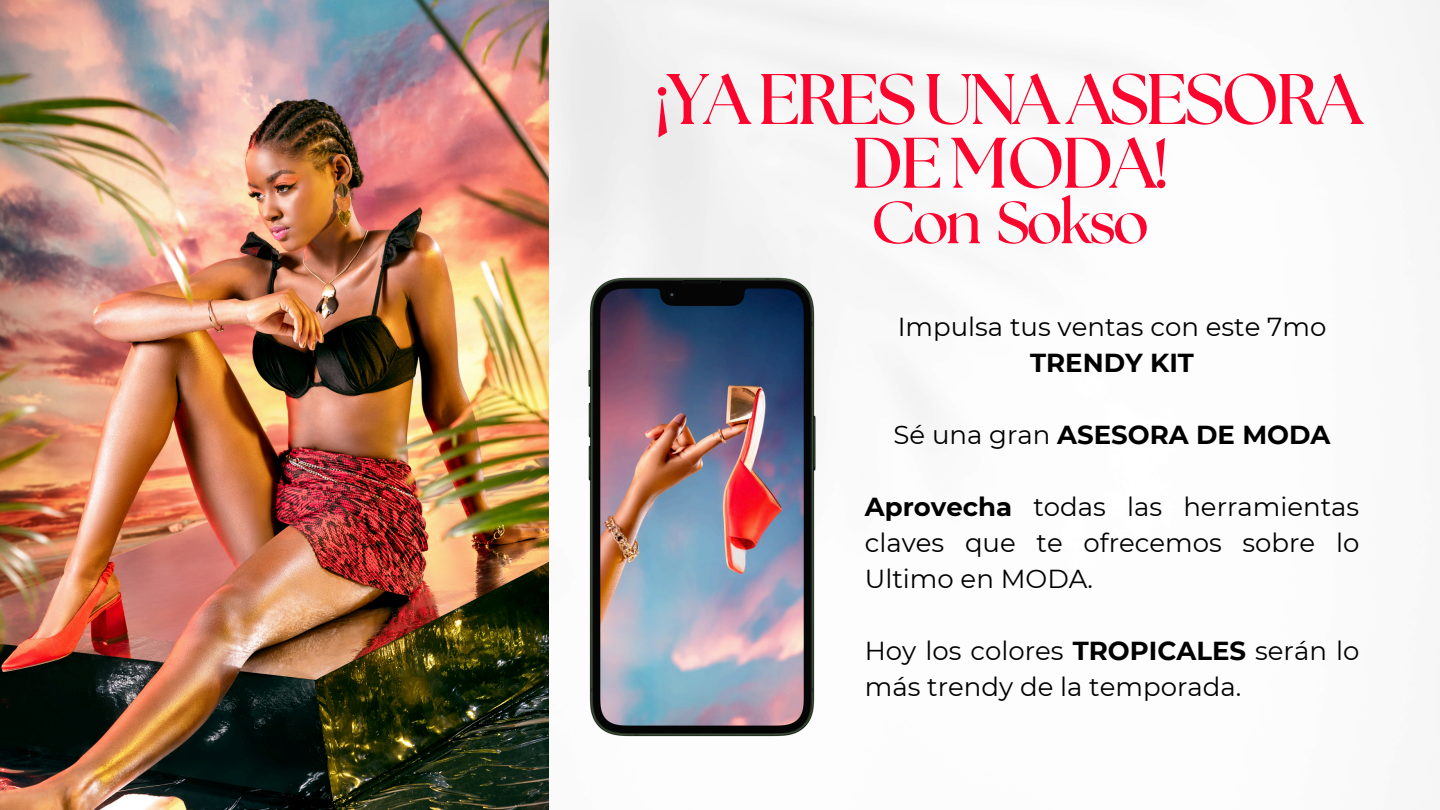
<style>
.page{position:relative;width:1440px;height:810px;background:#fff}
.page>*{position:absolute;margin:0;border:0;box-sizing:border-box;transform-origin:0 0}
.t1{font:700 71.4px/63.8px "The Seasons";letter-spacing:-.045em;color:#fb042d;text-align:center}
.t2{font:700 59.6px "The Seasons";letter-spacing:-.045em;color:#fb042d}
.t3{font:26px/36px "Montserrat";color:#000;text-align:center}
.t4{font:700 26px "Montserrat";color:#000}
.s1{font-weight:700}
.s2{font-weight:400}
</style>
<div class="page">
<img style="left:587px;top:276px;width:230px;height:461px">
<img style="left:0;top:0;width:549px;height:810px">
<p class="t1" style="left:658px;top:71px;width:706px">¡YAERESUNAASESORA<br>DEMODA!</p>
<h1 class="t2" style="left:871px;top:196px;width:280px">Con Sokso</h1>
<p class="t3" style="left:898px;top:309px;width:430px">Impulsa tus ventas con este 7mo<br><span class="s1">TRENDY KIT</span></p>
<p class="t4" style="left:894px;top:419px;width:438px"><span class="s2">Sé una gran</span> ASESORA DE MODA</p>
<p class="t3" style="left:865px;top:489px;width:496px;text-align:justify"><span class="s1">Aprovecha</span> todas las herramientas claves que te ofrecemos sobre lo Ultimo en MODA.</p>
<p class="t3" style="left:865px;top:633px;width:496px;text-align:left">Hoy los colores <span class="s1">TROPICALES</span> serán lo más trendy de la temporada.</p>
</div>
